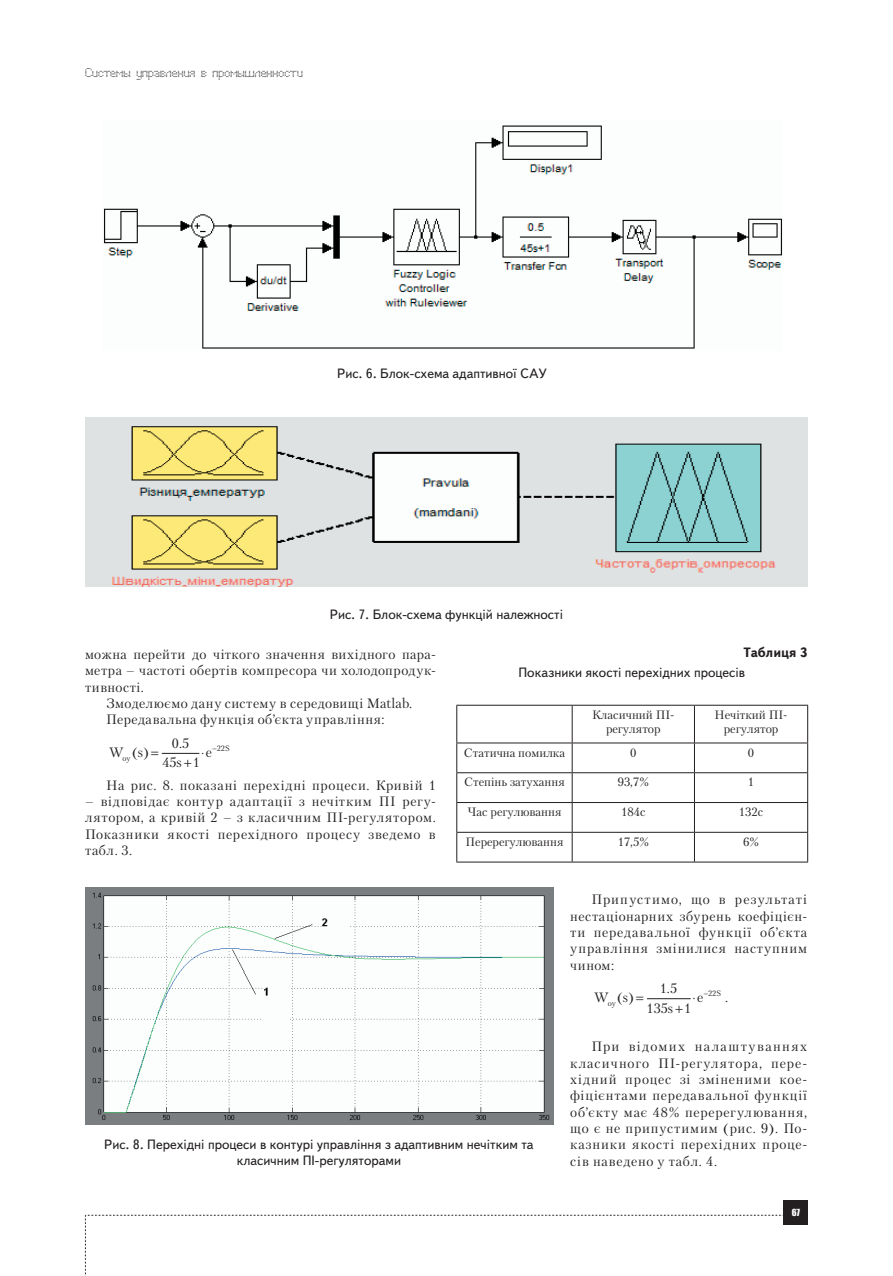
<style>
.page{position:relative;width:893px;height:1276px;background:#fff}
.page>*{position:absolute;margin:0;border:0;box-sizing:border-box;transform-origin:0 0}
.t1{font:13.5px/16.4px "Petersburg C";letter-spacing:.045em;color:#231f20;text-align:justify}
.t2{font:13.5px/16.2px "Text Book C";color:#231f20;text-align:center}
.t3{font:13.5px "Petersburg C";letter-spacing:.025em;color:#231f20}
.t4{font:700 13.5px "Text Book C";color:#231f20}
.t5{font:12px/14.4px "Petersburg C";color:#231f20;text-align:center}
.t6{font:12px "Perfo";letter-spacing:.015em;color:#231f20}
.t7{font:9px "Impact";color:#fff}
.t8{font:7.8px "Petersburg C";color:#231f20}
</style>
<div class="page">
<svg style="left:85px;top:1215px;width:699px;height:61px"></svg>
<div style="left:784px;top:1200px;width:24px;height:25px;background:#231f20"></div>
<hr style="left:162px;top:753px;width:37px;height:1px;background:#231f20">
<hr style="left:456px;top:705px;width:116px;height:1px;background:#231f20">
<hr style="left:456px;top:705px;width:1px;height:37px;background:#231f20">
<hr style="left:572px;top:705px;width:122px;height:1px;background:#231f20">
<hr style="left:572px;top:705px;width:1px;height:37px;background:#231f20">
<hr style="left:694px;top:705px;width:114px;height:1px;background:#231f20">
<hr style="left:694px;top:705px;width:1px;height:37px;background:#231f20">
<hr style="left:807px;top:705px;width:1px;height:37px;background:#231f20">
<hr style="left:456px;top:742px;width:116px;height:1px;background:#231f20">
<hr style="left:572px;top:742px;width:122px;height:1px;background:#231f20">
<hr style="left:694px;top:742px;width:114px;height:1px;background:#231f20">
<hr style="left:456px;top:772px;width:116px;height:1px;background:#231f20">
<hr style="left:572px;top:772px;width:122px;height:1px;background:#231f20">
<hr style="left:694px;top:772px;width:114px;height:1px;background:#231f20">
<hr style="left:456px;top:802px;width:116px;height:1px;background:#231f20">
<hr style="left:572px;top:802px;width:122px;height:1px;background:#231f20">
<hr style="left:694px;top:802px;width:114px;height:1px;background:#231f20">
<hr style="left:456px;top:832px;width:116px;height:1px;background:#231f20">
<svg style="left:456px;top:743px;width:1px;height:118px"></svg>
<hr style="left:572px;top:832px;width:122px;height:1px;background:#231f20">
<svg style="left:572px;top:743px;width:1px;height:118px"></svg>
<hr style="left:694px;top:832px;width:114px;height:1px;background:#231f20">
<svg style="left:694px;top:743px;width:1px;height:118px"></svg>
<svg style="left:807px;top:743px;width:1px;height:118px"></svg>
<hr style="left:456px;top:861px;width:116px;height:1px;background:#231f20">
<hr style="left:572px;top:861px;width:122px;height:1px;background:#231f20">
<hr style="left:694px;top:861px;width:114px;height:1px;background:#231f20">
<hr style="left:647px;top:998px;width:44px;height:1px;background:#231f20">
<img style="left:103px;top:125px;width:679px;height:224px">
<img style="left:85px;top:418px;width:723px;height:169px">
<img style="left:86px;top:888px;width:467px;height:237px">
<p class="t6" style="left:85px;top:66px;width:219px">Системы управления в промышленности</p>
<p class="t2" style="left:337px;top:365px;width:211px">Рис. 6. Блок-схема адаптивної САУ</p>
<p class="t2" style="left:330px;top:606px;width:235px">Рис. 7. Блок-схема функцій належності</p>
<p class="t1" style="left:85px;top:646px;width:352px">можна перейти до чіткого значення вихідного пара-</p>
<p class="t1" style="left:85px;top:662px;width:352px">метра – частоті обертів компресора чи холодопродук-</p>
<p class="t1" style="left:85px;top:678px;width:60px">тивності.</p>
<p class="t3" style="left:106px;top:695px;width:308px">Змоделюємо дану систему в середовищі Matlab.</p>
<p class="t1" style="left:106px;top:711px;width:280px">Передавальна функція об’єкта управління:</p>
<p class="t1" style="left:109px;top:744px;width:35px">W s</p>
<p class="t1" style="left:201px;top:744px;width:12px">⋅e</p>
<p class="t1" style="left:172px;top:735px;width:19px">05</p>
<p class="t8" style="left:213px;top:743px;width:19px">−22S</p>
<p class="t1" style="left:106px;top:751px;width:331px;line-height:22.2px;text-indent:56px">45s 1<br>На рис. 8. показані перехідні процеси. Кривій 1</p>
<p class="t1" style="left:85px;top:793px;width:352px">– відповідає контур адаптації з нечітким ПІ регу&shy;лятором, а кривій 2 – з класичним ПІ-регулятором.<br>Показники якості перехідного процесу зведемо в табл. 3.</p>
<p class="t8" style="left:123px;top:753px;width:28px">oy<sup>(</sup> <sup>)</sup></p>
<p class="t1" style="left:179px;top:735px;width:5px">.</p>
<p class="t4" style="left:743px;top:644px;width:65px">Таблиця 3</p>
<p class="t2" style="left:518px;top:665px;width:228px">Показники якості перехідних процесів</p>
<p class="t5" style="left:592px;top:707px;width:84px">Класичний ПІ&shy;регулятор</p>
<p class="t5" style="left:715px;top:707px;width:75px">Нечіткий ПІ&shy;регулятор</p>
<p class="t5" style="left:464px;top:745px;width:103px">Статична помилка</p>
<p class="t5" style="left:630px;top:745px;width:8px">0</p>
<p class="t5" style="left:748px;top:745px;width:8px">0</p>
<p class="t5" style="left:464px;top:775px;width:102px">Степінь затухання</p>
<p class="t5" style="left:618px;top:775px;width:33px">93,7%</p>
<p class="t5" style="left:748px;top:775px;width:8px">1</p>
<p class="t5" style="left:468px;top:804px;width:95px">Час регулювання</p>
<p class="t5" style="left:621px;top:804px;width:26px">184с</p>
<p class="t5" style="left:739px;top:804px;width:26px">132с</p>
<p class="t5" style="left:465px;top:834px;width:99px">Перерегулювання</p>
<p class="t5" style="left:618px;top:834px;width:33px">17,5%</p>
<p class="t5" style="left:743px;top:834px;width:17px">6%</p>
<p class="t2" style="left:104px;top:1136px;width:431px">Рис. 8. Перехідні процеси в контурі управління з адаптивним нечітким та класичним ПІ-регуляторами</p>
<p class="t1" style="left:570px;top:891px;width:238px;text-indent:21px">Припустимо, що в результаті нестаціонарних збурень коефіцієн&shy;ти передавальної функції об’єкта управління змінилися наступним чином:</p>
<p class="t1" style="left:594px;top:989px;width:35px">W s</p>
<p class="t1" style="left:692px;top:989px;width:12px">⋅e</p>
<p class="t8" style="left:608px;top:998px;width:10px">oy</p>
<p class="t1" style="left:647px;top:979px;width:46px;line-height:19.4px;text-align:center">15<br>135s 1</p>
<p class="t8" style="left:704px;top:989px;width:19px">−22S</p>
<p class="t1" style="left:617px;top:989px;width:18px">( )</p>
<p class="t1" style="left:667px;top:980px;width:5px">.</p>
<p class="t1" style="left:725px;top:989px;width:5px">.</p>
<p class="t1" style="left:570px;top:1038px;width:238px;text-indent:21px">При відомих налаштуваннях класичного ПІ-регулятора, пере&shy;хідний процес зі зміненими кое&shy;фіцієнтами передавальної функції об’єкту має 48% перерегулювання, що є не припустимим (рис. 9). По&shy;казники якості перехідних проце&shy;сів наведено у табл. 4.</p>
<p class="t7" style="left:792px;top:1205px;width:10px">67</p>
</div>
